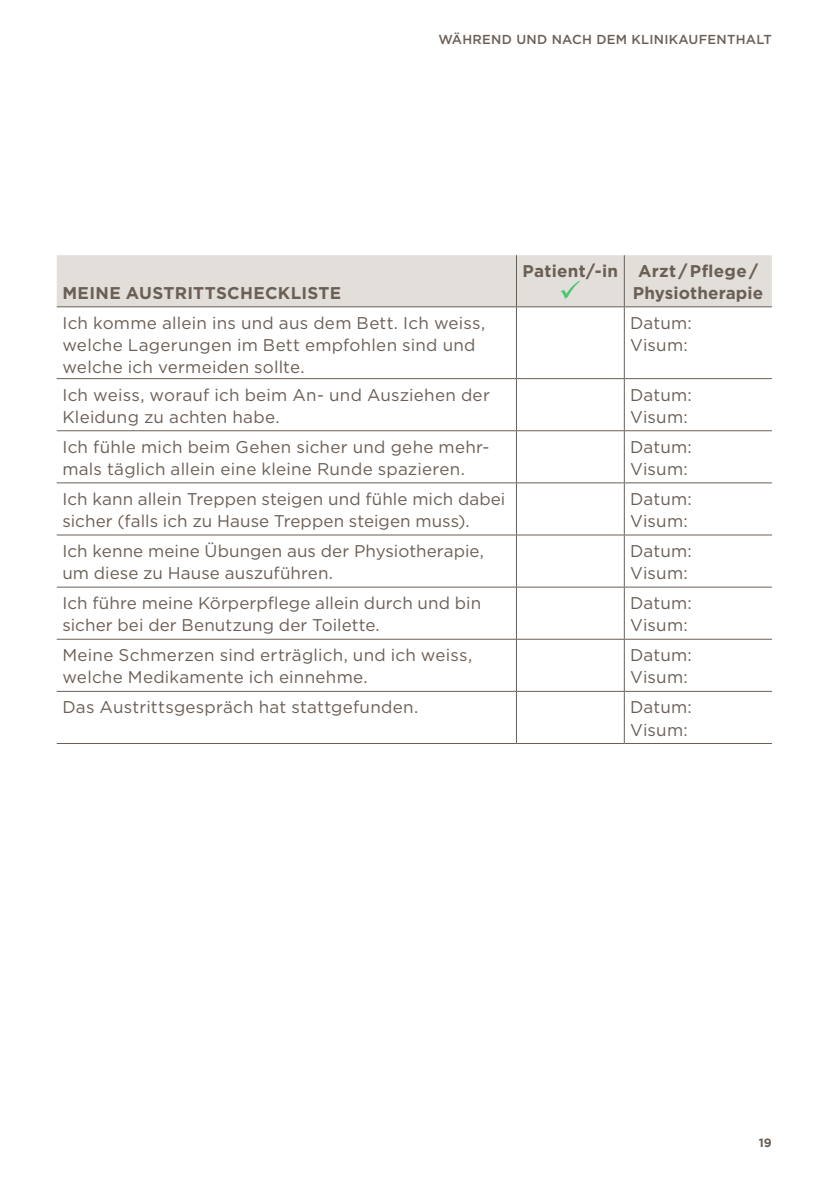
<style>
.page{position:relative;width:840px;height:1191px;background:#fff}
.page>*{position:absolute;margin:0;border:0;box-sizing:border-box;transform-origin:0 0}
.t1{font:17px/22px "Gotham";letter-spacing:.01em;color:#6b5f55}
.t2{font:700 17px/22px "Gotham";letter-spacing:.015em;color:#6b5f55}
.t3{font:500 13px "Gotham";letter-spacing:.02em;color:#6b5f55}
.t4{font:700 12px "Gotham";color:#6b5f55}
</style>
<div class="page">
<hr style="left:516px;top:307px;width:1px;height:71px;background:#6b5f55">
<hr style="left:623px;top:307px;width:1px;height:71px;background:#6b5f55">
<hr style="left:57px;top:378px;width:459px;height:1px;background:#6b5f55">
<hr style="left:516px;top:378px;width:108px;height:1px;background:#6b5f55">
<hr style="left:516px;top:379px;width:1px;height:51px;background:#6b5f55">
<hr style="left:624px;top:378px;width:147px;height:1px;background:#6b5f55">
<hr style="left:623px;top:379px;width:1px;height:51px;background:#6b5f55">
<hr style="left:57px;top:430px;width:459px;height:1px;background:#6b5f55">
<hr style="left:516px;top:430px;width:108px;height:1px;background:#6b5f55">
<hr style="left:516px;top:431px;width:1px;height:51px;background:#6b5f55">
<hr style="left:624px;top:430px;width:147px;height:1px;background:#6b5f55">
<hr style="left:623px;top:431px;width:1px;height:51px;background:#6b5f55">
<hr style="left:57px;top:482px;width:459px;height:1px;background:#6b5f55">
<hr style="left:516px;top:482px;width:108px;height:1px;background:#6b5f55">
<hr style="left:516px;top:483px;width:1px;height:52px;background:#6b5f55">
<hr style="left:624px;top:482px;width:147px;height:1px;background:#6b5f55">
<hr style="left:623px;top:483px;width:1px;height:52px;background:#6b5f55">
<hr style="left:57px;top:534px;width:459px;height:1px;background:#6b5f55">
<hr style="left:516px;top:534px;width:108px;height:1px;background:#6b5f55">
<hr style="left:516px;top:535px;width:1px;height:52px;background:#6b5f55">
<hr style="left:624px;top:534px;width:147px;height:1px;background:#6b5f55">
<hr style="left:623px;top:535px;width:1px;height:52px;background:#6b5f55">
<hr style="left:57px;top:587px;width:459px;height:1px;background:#6b5f55">
<hr style="left:516px;top:587px;width:108px;height:1px;background:#6b5f55">
<hr style="left:516px;top:587px;width:1px;height:52px;background:#6b5f55">
<hr style="left:624px;top:587px;width:147px;height:1px;background:#6b5f55">
<hr style="left:623px;top:587px;width:1px;height:52px;background:#6b5f55">
<hr style="left:57px;top:639px;width:459px;height:1px;background:#6b5f55">
<hr style="left:516px;top:639px;width:108px;height:1px;background:#6b5f55">
<hr style="left:516px;top:639px;width:1px;height:52px;background:#6b5f55">
<hr style="left:624px;top:639px;width:147px;height:1px;background:#6b5f55">
<hr style="left:623px;top:639px;width:1px;height:52px;background:#6b5f55">
<hr style="left:57px;top:691px;width:459px;height:1px;background:#6b5f55">
<hr style="left:516px;top:691px;width:108px;height:1px;background:#6b5f55">
<hr style="left:516px;top:691px;width:1px;height:52px;background:#6b5f55">
<hr style="left:624px;top:691px;width:147px;height:1px;background:#6b5f55">
<hr style="left:623px;top:691px;width:1px;height:52px;background:#6b5f55">
<hr style="left:57px;top:743px;width:459px;height:1px;background:#6b5f55">
<hr style="left:516px;top:743px;width:108px;height:1px;background:#6b5f55">
<hr style="left:624px;top:743px;width:147px;height:1px;background:#6b5f55">
<div style="left:57px;top:255px;width:714px;height:52px;background:#e2dfdb"></div>
<p class="t2" style="left:62px;top:282px;width:280px">MEINE AUSTRITTSCHECKLISTE</p>
<p class="t3" style="left:438px;top:31px;width:335px">WÄHREND UND NACH DEM KLINIKAUFENTHALT</p>
<p class="t2" style="left:632px;top:260px;width:132px;text-indent:-110px">Patient/-in Arzt / Pflege /<br>Physiotherapie</p>
<p class="t1" style="left:62px;top:311px;width:424px">Ich komme allein ins und aus dem Bett. Ich weiss, welche Lagerungen im Bett empfohlen sind und welche ich vermeiden sollte.</p>
<p class="t1" style="left:629px;top:311px;width:63px">Datum:<br>Visum:</p>
<p class="t1" style="left:62px;top:383px;width:429px">Ich weiss, worauf ich beim An- und Ausziehen der<br>Kleidung zu achten habe.</p>
<p class="t1" style="left:629px;top:383px;width:63px">Datum:<br>Visum:</p>
<p class="t1" style="left:62px;top:435px;width:428px">Ich fühle mich beim Gehen sicher und gehe mehr&shy;mals täglich allein eine kleine Runde spazieren.</p>
<p class="t1" style="left:629px;top:435px;width:63px">Datum:<br>Visum:</p>
<p class="t1" style="left:62px;top:487px;width:444px">Ich kann allein Treppen steigen und fühle mich dabei sicher (falls ich zu Hause Treppen steigen muss).</p>
<p class="t1" style="left:629px;top:487px;width:63px">Datum:<br>Visum:</p>
<p class="t1" style="left:62px;top:540px;width:423px">Ich kenne meine Übungen aus der Physiotherapie, um diese zu Hause auszuführen.</p>
<p class="t1" style="left:629px;top:540px;width:63px">Datum:<br>Visum:</p>
<p class="t1" style="left:62px;top:592px;width:420px">Ich führe meine Körperpflege allein durch und bin sicher bei der Benutzung der Toilette.</p>
<p class="t1" style="left:629px;top:592px;width:63px">Datum:<br>Visum:</p>
<p class="t1" style="left:62px;top:644px;width:411px">Meine Schmerzen sind erträglich, und ich weiss, welche Medikamente ich einnehme.</p>
<p class="t1" style="left:629px;top:644px;width:63px">Datum:<br>Visum:</p>
<p class="t1" style="left:62px;top:696px;width:357px">Das Austrittsgespräch hat stattgefunden.</p>
<p class="t1" style="left:629px;top:696px;width:63px">Datum:<br>Visum:</p>
<p class="t4" style="left:758px;top:1134px;width:15px">19</p>
</div>
